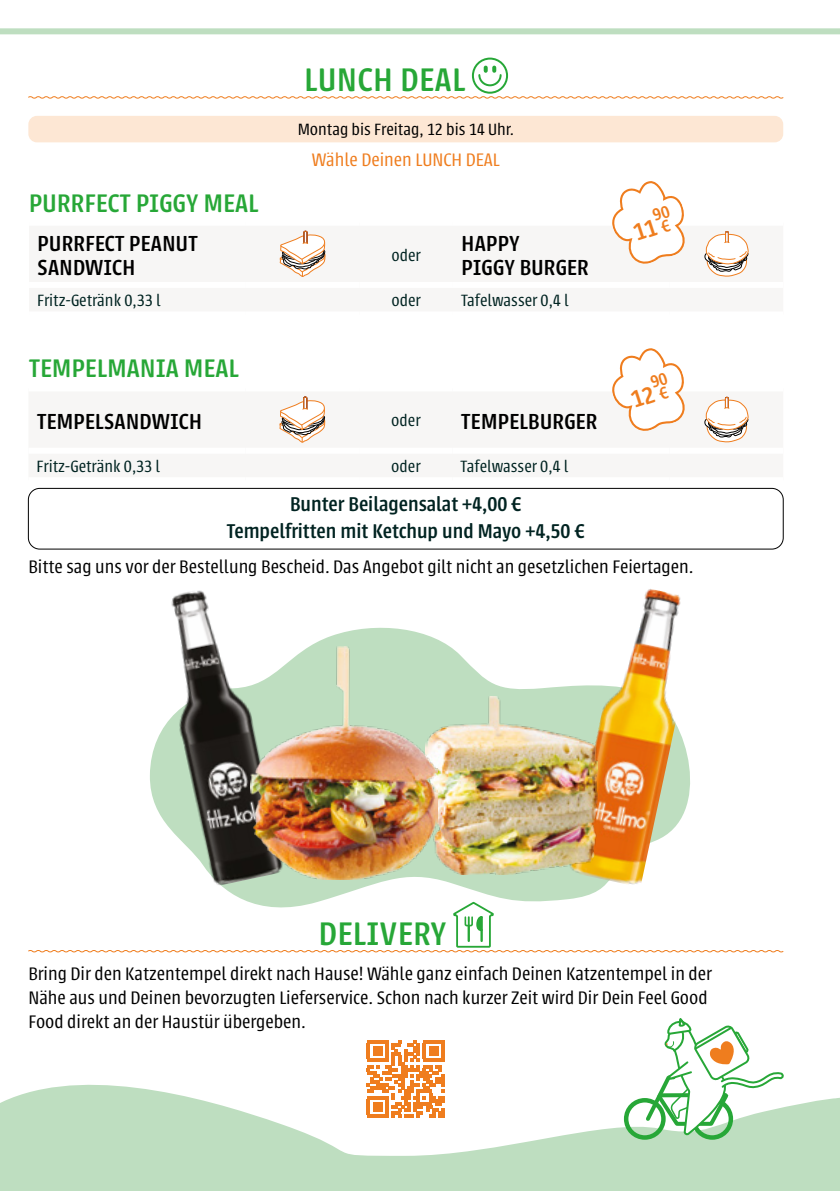
<style>
.page{position:relative;width:840px;height:1191px;background:#fff}
.page>*{position:absolute;margin:0;border:0;box-sizing:border-box;transform-origin:0 0}
.t1{font:500 36px "Urbana";letter-spacing:.025em;color:#27a737}
.t2{font:500 28px "Urbana";letter-spacing:.015em;color:#27a737}
.t3{font:500 24px/24px "Urbana";letter-spacing:.015em;color:#000}
.t4{font:500 22px/27.4px "Urbana";color:#002321;text-align:center}
.t5{font:300 20px/24px "Urbana";color:#000}
.t6{font:300 20px "Urbana";color:#ef7d1e}
.t7{font:300 18px "Urbana";color:#002321}
.t8{font:300 18px "Urbana";color:#000}
</style>
<div class="page">
<div style="left:0;top:28px;width:839px;height:6px;background:#bedec0"></div>
<svg style="left:0;top:1068px;width:839px;height:123px;fill:#bedec0"></svg>
<svg style="left:621px;top:1018px;width:163px;height:124px"></svg>
<svg style="left:223px;top:627px;width:380px;height:273px"></svg>
<img style="left:567px;top:589px;width:123px;height:298px">
<img style="left:150px;top:590px;width:135px;height:297px">
<img style="left:437px;top:696px;width:160px;height:178px">
<img style="left:250px;top:646px;width:187px;height:233px">
<svg style="left:28px;top:96px;width:755px;height:3px"></svg>
<div style="left:28px;top:116px;width:754px;height:26px;background:#fde7d4;border-radius:9px"></div>
<div style="left:28px;top:488px;width:755px;height:61px;border:1px solid #000;border-radius:11px"></div>
<div style="left:471px;top:58px;width:36px;height:36px;border:2px solid #27a737;border-radius:50%"></div>
<svg style="left:477px;top:68px;width:25px;height:19px"></svg>
<svg style="left:279px;top:230px;width:47px;height:47px"></svg>
<svg style="left:704px;top:231px;width:45px;height:46px"></svg>
<svg style="left:279px;top:396px;width:47px;height:47px"></svg>
<svg style="left:704px;top:396px;width:45px;height:47px"></svg>
<svg style="left:28px;top:900px;width:755px;height:53px"></svg>
<svg style="left:367px;top:1040px;width:77px;height:77px"></svg>
<hr style="left:367px;top:1114px;width:21px;height:3px;background:#ef7d1e">
<div style="left:373px;top:1102px;width:9px;height:9px;background:#ef7d1e"></div>
<svg style="left:612px;top:181px;width:73px;height:83px"></svg>
<svg style="left:612px;top:348px;width:73px;height:83px"></svg>
<h2 class="t2" style="left:29px;top:187px;width:231px">PURRFECT PIGGY MEAL</h2>
<p class="t3" style="left:38px;top:231px;width:161px">PURRFECT PEANUT<br>SANDWICH</p>
<h1 class="t1" style="left:304px;top:60px;width:162px">LUNCH DEAL</h1>
<p class="t8" style="left:297px;top:120px;width:218px">Montag bis Freitag, 12 bis 14 Uhr.</p>
<p class="t6" style="left:312px;top:149px;width:189px">Wähle Deinen LUNCH DEAL</p>
<p class="t7" style="left:391px;top:245px;width:31px">oder</p>
<p class="t3" style="left:461px;top:231px;width:129px">HAPPY<br>PIGGY BURGER</p>
<p class="t7" style="left:37px;top:291px;width:125px">Fritz-Getränk 0,33 l</p>
<p class="t7" style="left:391px;top:291px;width:31px">oder</p>
<p class="t7" style="left:460px;top:291px;width:109px">Tafelwasser 0,4 l</p>
<h2 class="t2" style="left:29px;top:353px;width:211px">TEMPELMANIA MEAL</h2>
<p class="t3" style="left:37px;top:409px;width:166px">TEMPELSANDWICH</p>
<p class="t7" style="left:391px;top:411px;width:31px">oder</p>
<p class="t3" style="left:461px;top:409px;width:138px">TEMPELBURGER</p>
<p class="t7" style="left:36px;top:457px;width:125px">Fritz-Getränk 0,33 l</p>
<p class="t7" style="left:391px;top:457px;width:31px">oder</p>
<p class="t7" style="left:460px;top:457px;width:109px">Tafelwasser 0,4 l</p>
<p class="t4" style="left:227px;top:490px;width:359px">Bunter Beilagensalat +4,00 €<br>Tempelfritten mit Ketchup und Mayo +4,50 €</p>
<p class="t5" style="left:28px;top:555px;width:666px">Bitte sag uns vor der Bestellung Bescheid. Das Angebot gilt nicht an gesetzlichen Feiertagen.</p>
<h1 class="t1" style="left:318px;top:913px;width:129px">DELIVERY</h1>
<p class="t5" style="left:28px;top:961px;width:684px">Bring Dir den Katzentempel direkt nach Hause! Wähle ganz einfach Deinen Katzentempel in der<br>Nähe aus und Deinen bevorzugten Lieferservice. Schon nach kurzer Zeit wird Dir Dein Feel Good<br>Food direkt an der Haustür übergeben.</p>
</div>
